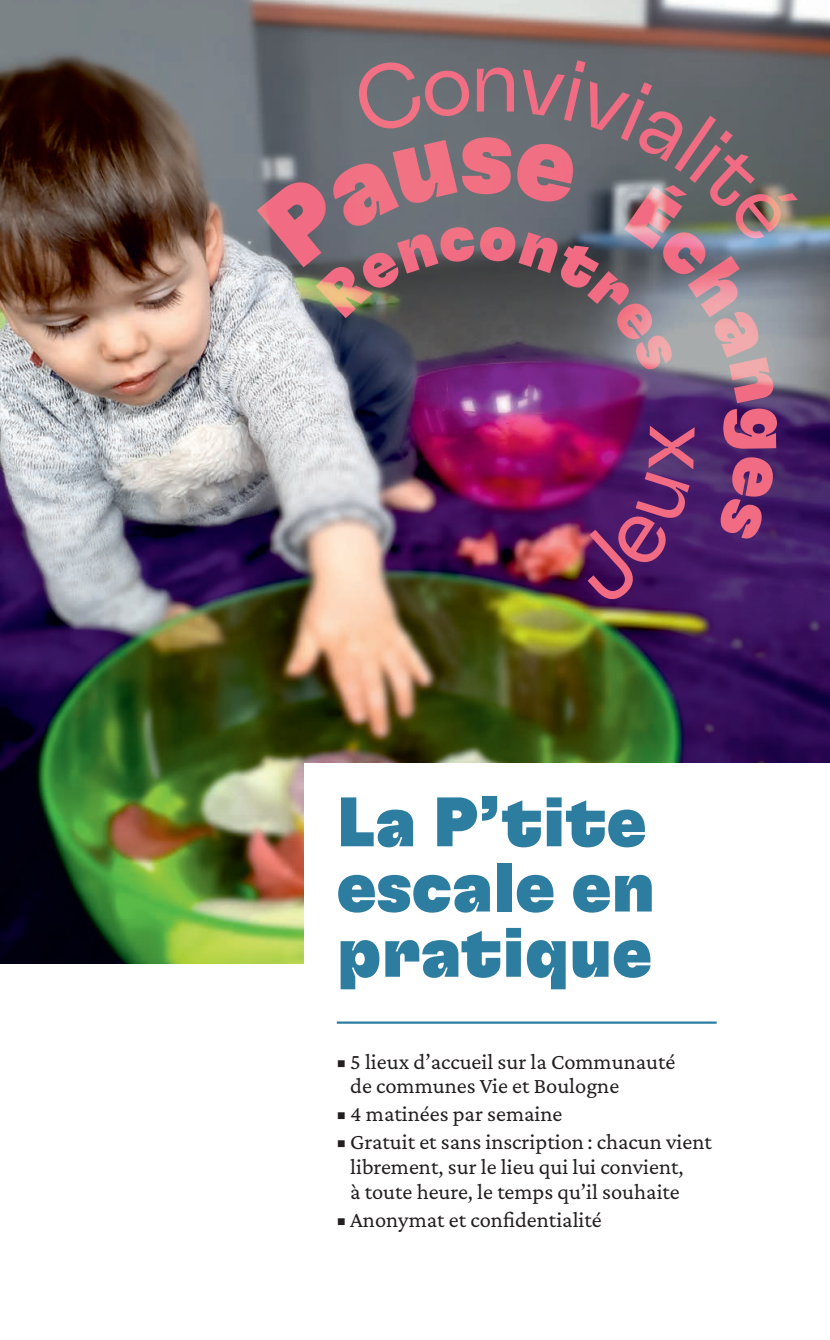
<style>
.page{position:relative;width:830px;height:1340px;background:#fff}
.page>*{position:absolute;margin:0;border:0;box-sizing:border-box;transform-origin:0 0}
.t1{font:105.3px "GT Flexa Bl";color:#f16c83}
.t2{font:300 90px "GT Flexa";color:#f16c83}
.t3{font:69.75px/65.2px "GT Flexa Bl";color:#2d7da0}
.t4{font:22.5px/24.8px "Crimson Pro";color:#231f20}
.s1{font-family:"GT Flexa Bl";font-size:20.25px}
</style>
<div class="page">
<img style="left:0;top:0;width:829px;height:963px">
<div style="left:305px;top:763px;width:524px;height:500px;background:#fff"></div>
<hr style="left:336px;top:1021px;width:380px;height:2px;background:#2d7da0">
<img style="left:257px;top:55px;width:544px;height:551px">
<h2 class="t2" style="left:469px;top:25px;width:52px">n</h2>
<h1 class="t1" style="left:460px;top:90px;width:56px">s</h1>
<h3 class="t3" style="left:336px;top:787px;width:319px">La P’tite escale en pratique</h3>
<p class="t4" style="left:350px;top:1048px;width:326px;text-indent:-13px"><span class="s1">•</span> 5 lieux d’accueil sur la Communauté de communes Vie et Boulogne</p>
<p class="t4" style="left:336px;top:1101px;width:227px"><span class="s1">•</span> 4 matinées par semaine</p>
<p class="t4" style="left:350px;top:1129px;width:363px;text-indent:-13px"><span class="s1">•</span> Gratuit et sans inscription : chacun vient librement, sur le lieu qui lui convient,<br>à toute heure, le temps qu’il souhaite</p>
<p class="t4" style="left:336px;top:1206px;width:266px"><span class="s1">•</span> Anonymat et confidentialité</p>
</div>
